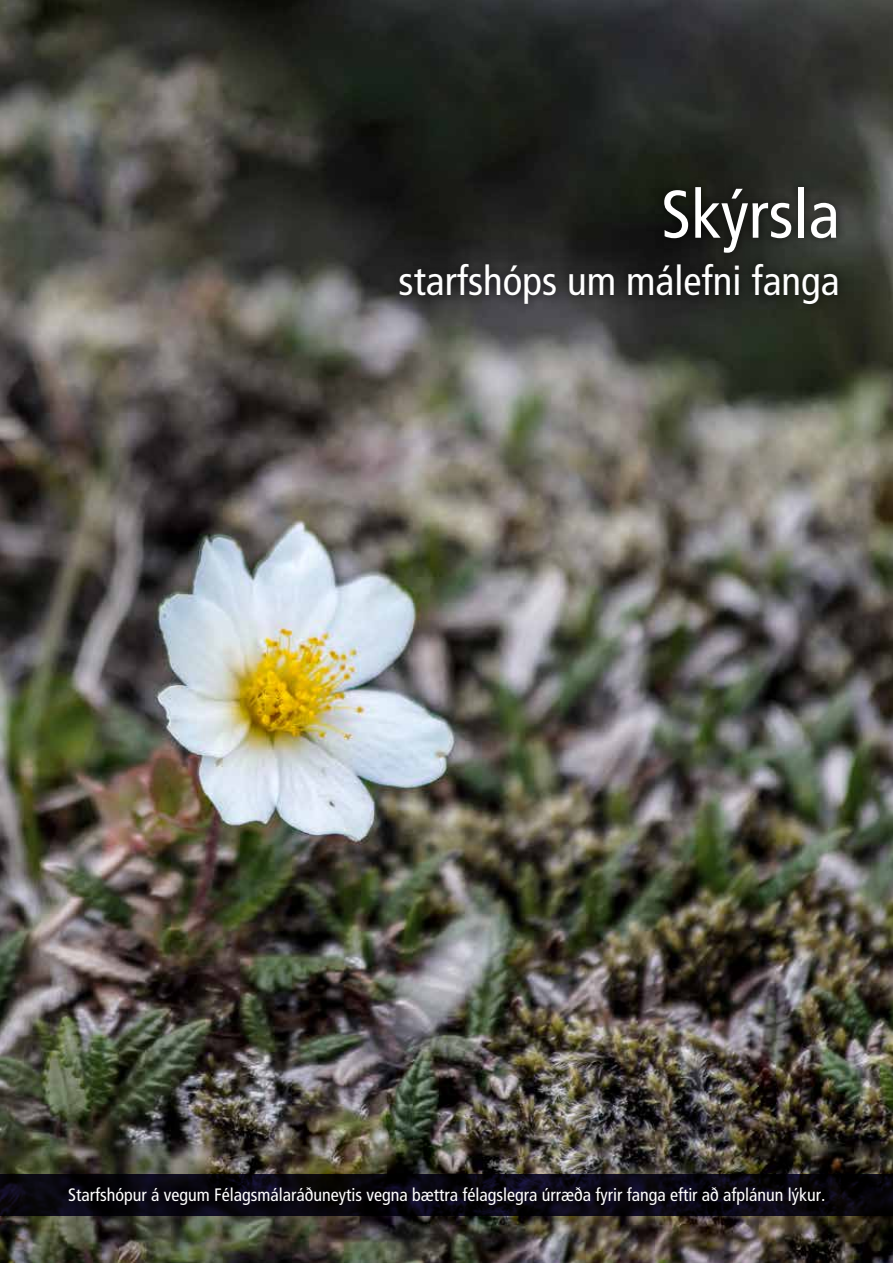
<style>
.page{position:relative;width:893px;height:1263px;background:#fff}
.page>*{position:absolute;margin:0;border:0;box-sizing:border-box;transform-origin:0 0}
.t1{font:condensed 67.5px "Frutiger";color:#fff}
.t2{font:condensed 40.8px "Frutiger";color:#fff}
.t3{font:condensed 18px "Frutiger";color:#fff}
</style>
<div class="page">
<img style="left:0;top:0;width:893px;height:1263px">
<div style="left:390px;top:177px;width:458px;height:136px;background:#000;opacity:.75"></div>
<svg style="left:0;top:1174px;width:893px;height:42px;background:#08060f"></svg>
<h1 class="t1" style="left:661px;top:175px;width:180px">Skýrsla</h1>
<h2 class="t2" style="left:399px;top:257px;width:443px">starfshóps um málefni fanga</h2>
<p class="t3" style="left:68px;top:1184px;width:759px">Starfshópur á vegum Félagsmálaráðuneytis vegna bættra félagslegra úrræða fyrir fanga eftir að afplánun lýkur.</p>
</div>
